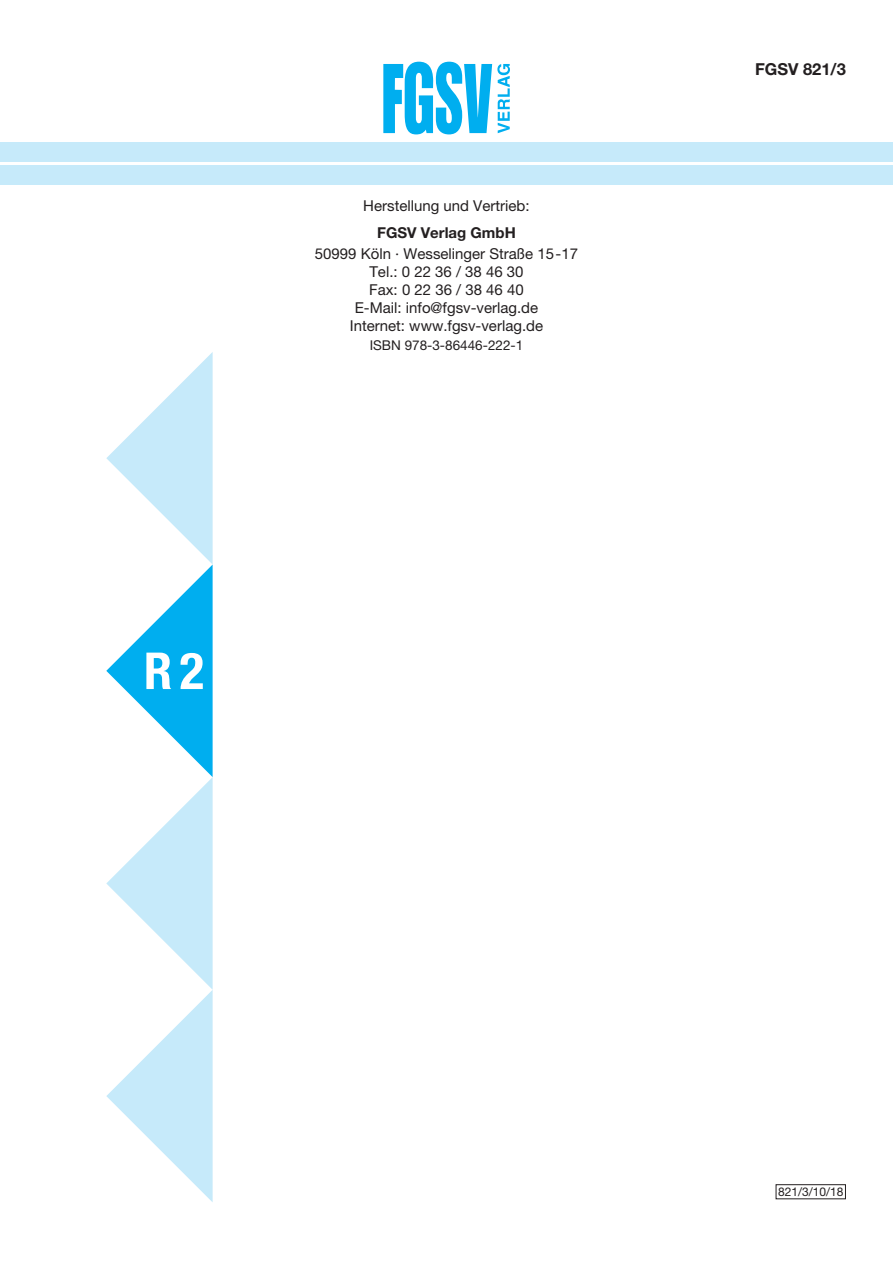
<style>
.page{position:relative;width:893px;height:1263px;background:#fff}
.page>*{position:absolute;margin:0;border:0;box-sizing:border-box;transform-origin:0 0}
.t1{font:700 condensed 51px "Helvetica Neue LT Pro";color:#fff}
.t2{font:700 16.5px "Helvetica Neue LT Pro";color:#231f20}
.t3{font:15px/18px "Helvetica Neue LT Pro";color:#231f20;text-align:center}
.t4{font:700 15px "Helvetica Neue LT Pro";color:#231f20}
.t5{font:13.5px "Helvetica Neue LT Pro";color:#231f20}
.t6{font:12px "Helvetica Neue LT Pro";color:#231f20}
</style>
<div class="page">
<div style="left:0;top:142px;width:893px;height:20px;background:#c6eafa"></div>
<div style="left:0;top:166px;width:893px;height:19px;background:#c6eafa"></div>
<svg style="left:383px;top:62px;width:127px;height:72px"></svg>
<div style="left:776px;top:1184px;width:70px;height:15px;border:1px solid #231f20"></div>
<svg style="left:106px;top:352px;width:107px;height:850px"></svg>
<p class="t3" style="left:363px;top:196px;width:168px">Herstellung und Vertrieb:</p>
<p class="t4" style="left:377px;top:223px;width:140px">FGSV Verlag GmbH</p>
<p class="t3" style="left:315px;top:244px;width:265px">50999 Köln · Wesselinger Straße 15-17<br>Tel.: 0 22 36 / 38 46 30<br>Fax: 0 22 36 / 38 46 40<br>E-Mail: info@fgsv-verlag.de<br>Internet: www.fgsv-verlag.de</p>
<p class="t5" style="left:370px;top:337px;width:155px">ISBN 978-3-86446-222-1</p>
<h1 class="t1" style="left:144px;top:640px;width:62px">R 2</h1>
<p class="t2" style="left:755px;top:58px;width:92px">FGSV 821/3</p>
<p class="t6" style="left:778px;top:1184px;width:67px">821/3/10/18</p>
</div>
